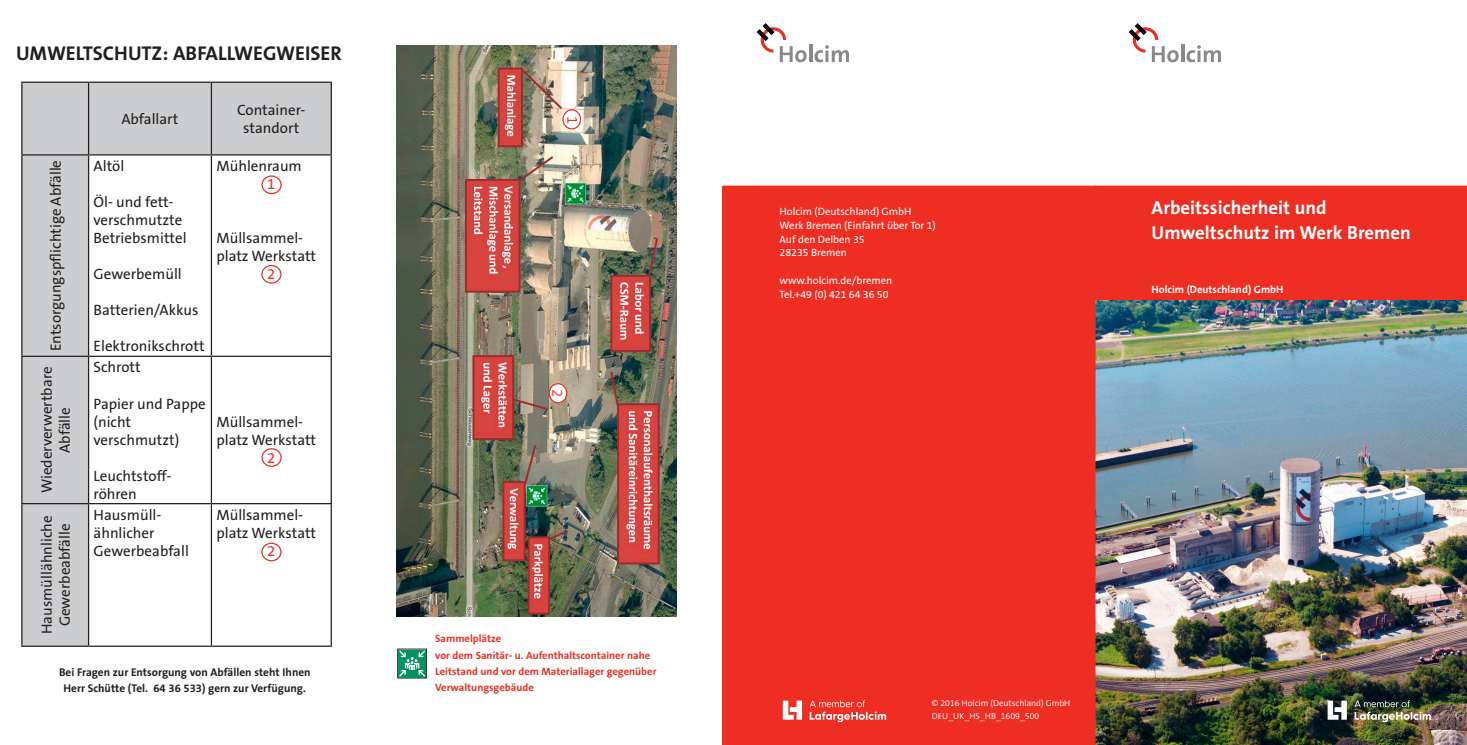
<style>
.page{position:relative;width:1467px;height:745px;background:#fff}
.page>*{position:absolute;margin:0;border:0;box-sizing:border-box;transform-origin:0 0}
.t1{font:700 20px "The Sans B7";color:#231f20}
.t2{font:700 18.75px/25px "The Sans B7";color:#fff}
.t3{font:15px/18px "The Sans B5 Plain";color:#231f20}
.t4{font:15px "The Sans B5 Plain";color:#ee2e22}
.t5{font:300 15px "The Sans B4";color:#ee2e22}
.t6{font:700 11.25px/15.5px "The Sans B7";color:#231f20;text-align:center}
.t7{font:10.62px/13.8px "The Sans B5 Plain";color:#fff}
.t8{font:700 10.62px/16.2px "The Sans B7";color:#ee2e22}
.t9{font:700 10.62px "The Sans B7";color:#fff}
.t10{font:300 8.75px/12.5px "The Sans B4";color:#fff}
</style>
<div class="page">
<hr style="left:1181px;top:45px;width:3px;height:17px;background:#87898c">
<svg style="left:1187px;top:45px;width:34px;height:17px"></svg>
<svg style="left:1129px;top:23px;width:50px;height:39px"></svg>
<hr style="left:809px;top:45px;width:3px;height:17px;background:#87898c">
<svg style="left:815px;top:45px;width:34px;height:17px"></svg>
<svg style="left:757px;top:23px;width:50px;height:39px"></svg>
<div style="left:1096px;top:185px;width:371px;height:115px;background:#ee2e22"></div>
<img style="left:1096px;top:300px;width:371px;height:444px">
<div style="left:722px;top:185px;width:374px;height:559px;background:#ee2e22"></div>
<div style="left:398px;top:648px;width:29px;height:29px;border:1px solid #231f20"></div>
<svg style="left:398px;top:649px;width:28px;height:28px"></svg>
<svg style="left:399px;top:650px;width:26px;height:26px"></svg>
<svg style="left:23px;top:83px;width:308px;height:562px"></svg>
<hr style="left:21px;top:81px;width:68px;height:2px;background:#231f20">
<hr style="left:21px;top:83px;width:2px;height:71px;background:#231f20">
<hr style="left:89px;top:81px;width:122px;height:2px;background:#231f20">
<hr style="left:88px;top:83px;width:1px;height:71px;background:#231f20">
<hr style="left:211px;top:81px;width:121px;height:2px;background:#231f20">
<hr style="left:211px;top:83px;width:1px;height:71px;background:#231f20">
<hr style="left:331px;top:83px;width:1px;height:71px;background:#231f20">
<hr style="left:21px;top:154px;width:68px;height:1px;background:#231f20">
<hr style="left:21px;top:155px;width:2px;height:200px;background:#231f20">
<hr style="left:89px;top:154px;width:122px;height:1px;background:#231f20">
<hr style="left:88px;top:155px;width:1px;height:200px;background:#231f20">
<hr style="left:211px;top:154px;width:121px;height:1px;background:#231f20">
<hr style="left:211px;top:155px;width:1px;height:200px;background:#231f20">
<hr style="left:331px;top:155px;width:1px;height:200px;background:#231f20">
<hr style="left:21px;top:355px;width:68px;height:2px;background:#231f20">
<hr style="left:21px;top:357px;width:2px;height:145px;background:#231f20">
<hr style="left:89px;top:355px;width:122px;height:2px;background:#231f20">
<hr style="left:88px;top:357px;width:1px;height:145px;background:#231f20">
<hr style="left:211px;top:355px;width:121px;height:2px;background:#231f20">
<hr style="left:211px;top:357px;width:1px;height:145px;background:#231f20">
<hr style="left:331px;top:357px;width:1px;height:145px;background:#231f20">
<hr style="left:21px;top:502px;width:68px;height:2px;background:#231f20">
<hr style="left:21px;top:504px;width:2px;height:141px;background:#231f20">
<hr style="left:89px;top:502px;width:122px;height:2px;background:#231f20">
<hr style="left:88px;top:504px;width:1px;height:141px;background:#231f20">
<hr style="left:211px;top:502px;width:121px;height:2px;background:#231f20">
<hr style="left:211px;top:504px;width:1px;height:141px;background:#231f20">
<hr style="left:331px;top:504px;width:1px;height:141px;background:#231f20">
<hr style="left:21px;top:645px;width:68px;height:1px;background:#231f20">
<hr style="left:89px;top:645px;width:122px;height:1px;background:#231f20">
<hr style="left:211px;top:645px;width:121px;height:1px;background:#231f20">
<img style="left:396px;top:45px;width:281px;height:571px">
<div style="left:261px;top:175px;width:21px;height:19px;border:1px solid #ee2e22;border-radius:50%"></div>
<div style="left:261px;top:265px;width:21px;height:18px;border:1px solid #ee2e22;border-radius:50%"></div>
<div style="left:261px;top:448px;width:21px;height:18px;border:1px solid #ee2e22;border-radius:50%"></div>
<div style="left:261px;top:542px;width:21px;height:19px;border:1px solid #ee2e22;border-radius:50%"></div>
<div style="left:563px;top:110px;width:17px;height:19px;background:#fff;border-radius:50%"></div>
<div style="left:562px;top:109px;width:19px;height:20px;border:1px solid #ee2e22;border-radius:50%"></div>
<div style="left:549px;top:383px;width:18px;height:19px;background:#fff;border-radius:50%"></div>
<div style="left:549px;top:383px;width:18px;height:20px;border:1px solid #ee2e22;border-radius:50%"></div>
<svg style="left:783px;top:700px;width:19px;height:19px"></svg>
<svg style="left:810px;top:700px;width:76px;height:21px"></svg>
<svg style="left:1328px;top:700px;width:19px;height:19px"></svg>
<img style="left:1354px;top:700px;width:77px;height:21px">
<h1 class="t1" style="left:16px;top:43px;width:327px">UMWELTSCHUTZ: ABFALLWEGWEISER</h1>
<p class="t3" style="left:121px;top:110px;width:59px">Abfallart</p>
<p class="t3" style="left:237px;top:101px;width:70px;text-align:center">Container&shy;standort</p>
<p class="t3" style="left:47px;top:351px;width:193px;rotate:-90deg">Entsorgungspflichtige Abfälle</p>
<p class="t3" style="left:94px;top:157px;width:32px">Altöl</p>
<p class="t3" style="left:94px;top:193px;width:95px">Öl- und fett&shy;verschmutzte<br>Betriebsmittel</p>
<p class="t3" style="left:94px;top:265px;width:90px">Gewerbemüll</p>
<p class="t3" style="left:94px;top:301px;width:106px">Batterien/Akkus</p>
<p class="t3" style="left:94px;top:337px;width:113px">Elektronikschrott</p>
<p class="t3" style="left:38px;top:493px;width:128px;text-align:center;rotate:-90deg">Wiederverwertbare<br>Abfälle</p>
<p class="t3" style="left:94px;top:359px;width:49px">Schrott</p>
<p class="t3" style="left:94px;top:395px;width:114px">Papier und Pappe (nicht verschmutzt)</p>
<p class="t3" style="left:94px;top:467px;width:79px">Leuchtstoff&shy;röhren</p>
<p class="t3" style="left:216px;top:157px;width:87px">Mühlenraum</p>
<p class="t4" style="left:267px;top:176px;width:10px">1</p>
<p class="t3" style="left:216px;top:229px;width:101px">Müllsammel&shy;platz Werkstatt</p>
<p class="t4" style="left:267px;top:266px;width:10px">2</p>
<p class="t3" style="left:216px;top:413px;width:101px">Müllsammel&shy;platz Werkstatt</p>
<p class="t4" style="left:267px;top:449px;width:10px">2</p>
<p class="t3" style="left:38px;top:634px;width:120px;text-align:center;rotate:-90deg">Hausmüllähnliche<br>Gewerbeabfälle</p>
<p class="t3" style="left:94px;top:506px;width:97px">Hausmüll&shy;ähnlicher<br>Gewerbeabfall</p>
<p class="t3" style="left:216px;top:506px;width:101px">Müllsammel&shy;platz Werkstatt</p>
<p class="t4" style="left:267px;top:542px;width:10px">2</p>
<p class="t6" style="left:59px;top:664px;width:253px">Bei Fragen zur Entsorgung von Abfällen steht Ihnen<br>Herr Schütte (Tel. 64 36 533) gern zur Verfügung.</p>
<p class="t5" style="left:580px;top:115px;width:10px;rotate:90deg">1</p>
<p class="t5" style="left:565px;top:389px;width:10px;rotate:90deg">2</p>
<p class="t8" style="left:435px;top:630px;width:223px">Sammelplätze<br>vor dem Sanitär- u. Aufenthaltscontainer nahe<br>Leitstand und vor dem Materiallager gegenüber<br>Verwaltungsgebäude</p>
<p class="t7" style="left:780px;top:205px;width:158px">Holcim (Deutschland) GmbH<br>Werk Bremen (Einfahrt über Tor 1)<br>Auf den Delben 35<br>28235 Bremen</p>
<p class="t7" style="left:780px;top:274px;width:114px">www.holcim.de/bremen<br>Tel.+49 (0) 421 64 36 50</p>
<p class="t2" style="left:1152px;top:195px;width:261px">Arbeitssicherheit und<br>Umweltschutz im Werk Bremen</p>
<p class="t9" style="left:1152px;top:284px;width:133px">Holcim (Deutschland) GmbH</p>
<p class="t10" style="left:932px;top:696px;width:140px">© 2016 Holcim (Deutschland) GmbH<br>DEU_UK_HS_HB_1609_500</p>
</div>
